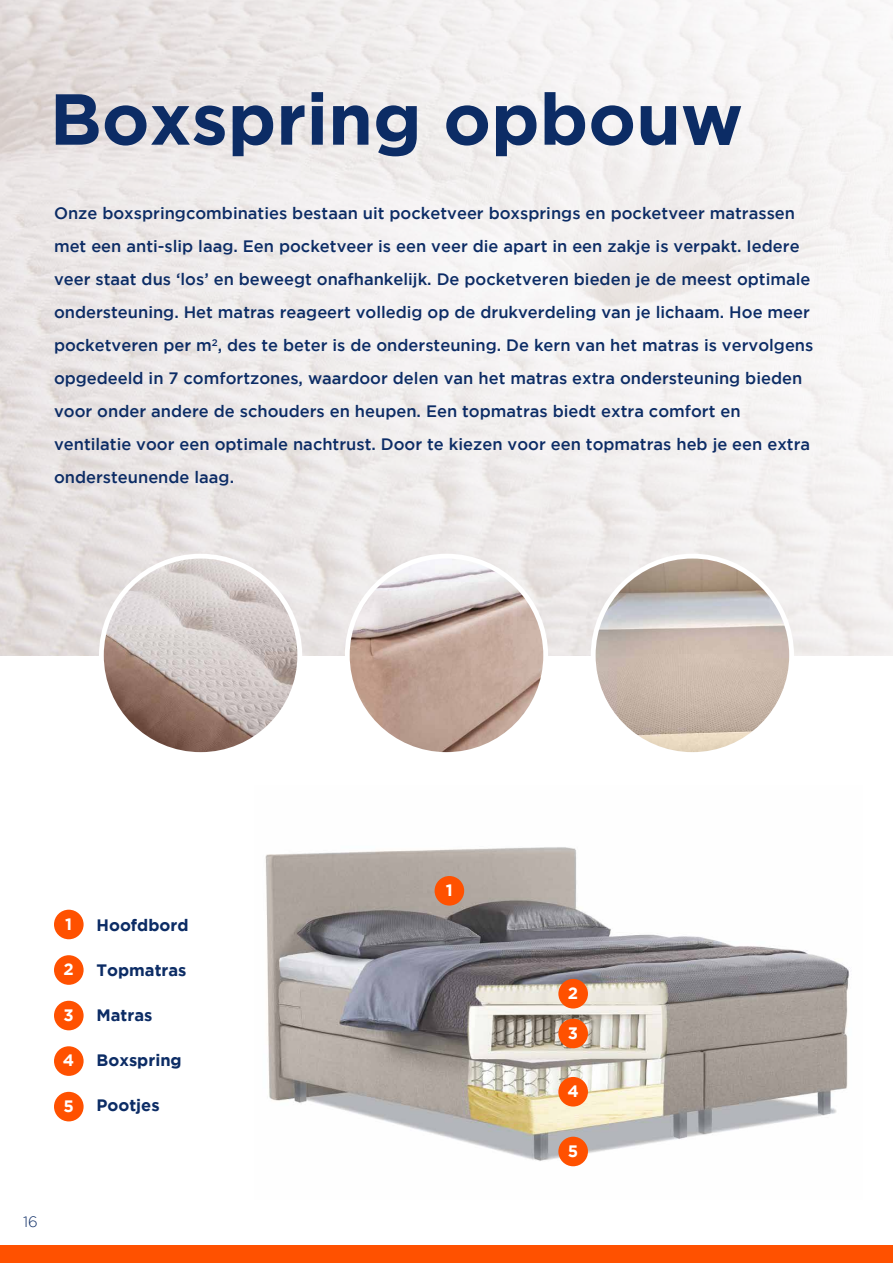
<style>
.page{position:relative;width:893px;height:1263px;background:#fff}
.page>*{position:absolute;margin:0;border:0;box-sizing:border-box;transform-origin:0 0}
.t1{font:700 72px "Gotham";color:#0c2c65}
.t2{font:500 16.5px/33px "Gotham";color:#0c2c65}
.t3{font:700 16.5px "Gotham";color:#0c2c65}
.t4{font:700 16.5px "Gotham";color:#fff}
.t5{font:300 15px "Gotham";color:#0c2c65}
</style>
<div class="page">
<img style="left:265px;top:847px;width:585px;height:320px">
<div style="left:54px;top:910px;width:30px;height:29px;background:#ff5100;border-radius:50%"></div>
<div style="left:558px;top:1137px;width:30px;height:29px;background:#ff5100;border-radius:50%"></div>
<div style="left:54px;top:1092px;width:30px;height:29px;background:#ff5100;border-radius:50%"></div>
<div style="left:435px;top:876px;width:29px;height:29px;background:#ff5100;border-radius:50%"></div>
<div style="left:54px;top:1046px;width:30px;height:30px;background:#ff5100;border-radius:50%"></div>
<div style="left:558px;top:979px;width:30px;height:29px;background:#ff5100;border-radius:50%"></div>
<div style="left:54px;top:1001px;width:30px;height:29px;background:#ff5100;border-radius:50%"></div>
<div style="left:558px;top:1019px;width:30px;height:29px;background:#ff5100;border-radius:50%"></div>
<div style="left:54px;top:955px;width:30px;height:30px;background:#ff5100;border-radius:50%"></div>
<div style="left:558px;top:1077px;width:30px;height:29px;background:#ff5100;border-radius:50%"></div>
<img style="left:101px;top:556px;width:199px;height:198px;border-radius:99px">
<div style="left:99px;top:554px;width:203px;height:203px;border:5px solid #fff;border-radius:50%"></div>
<img style="left:348px;top:556px;width:198px;height:195px">
<div style="left:345px;top:554px;width:203px;height:203px;border:5px solid #fff;border-radius:50%"></div>
<img style="left:593px;top:556px;width:199px;height:198px;border-radius:99px">
<div style="left:591px;top:554px;width:203px;height:203px;border:5px solid #fff;border-radius:50%"></div>
<div style="left:0;top:1246px;width:893px;height:17px;background:#ff5100"></div>
<h1 class="t1" style="left:50px;top:78px;width:695px">Boxspring opbouw</h1>
<p class="t2" style="left:54px;top:196px;width:761px">Onze boxspringcombinaties bestaan uit pocketveer boxsprings en pocketveer matrassen met een anti-slip laag. Een pocketveer is een veer die apart in een zakje is verpakt. Iedere veer staat dus ‘los’ en beweegt onafhankelijk. De pocketveren bieden je de meest optimale ondersteuning. Het matras reageert volledig op de drukverdeling van je lichaam. Hoe meer pocketveren per m<sup>2</sup>, des te beter is de ondersteuning. De kern van het matras is vervolgens opgedeeld in 7 comfortzones, waardoor delen van het matras extra ondersteuning bieden voor onder andere de schouders en heupen. Een topmatras biedt extra comfort en ventilatie voor een optimale nachtrust. Door te kiezen voor een topmatras heb je een extra ondersteunende laag.</p>
<p class="t4" style="left:65px;top:914px;width:8px">1</p>
<p class="t4" style="left:64px;top:960px;width:12px">2</p>
<p class="t4" style="left:64px;top:1005px;width:12px">3</p>
<p class="t4" style="left:63px;top:1051px;width:13px">4</p>
<p class="t4" style="left:63px;top:1096px;width:12px">5</p>
<p class="t3" style="left:97px;top:915px;width:94px">Hoofdbord</p>
<p class="t3" style="left:97px;top:960px;width:92px">Topmatras</p>
<p class="t3" style="left:97px;top:1005px;width:57px">Matras</p>
<p class="t3" style="left:97px;top:1050px;width:87px">Boxspring</p>
<p class="t3" style="left:97px;top:1095px;width:65px">Pootjes</p>
<p class="t5" style="left:23px;top:1213px;width:16px">16</p>
<p class="t4" style="left:446px;top:880px;width:8px">1</p>
<p class="t4" style="left:568px;top:983px;width:12px">2</p>
<p class="t4" style="left:568px;top:1023px;width:12px">3</p>
<p class="t4" style="left:567px;top:1081px;width:13px">4</p>
<p class="t4" style="left:568px;top:1141px;width:12px">5</p>
</div>
